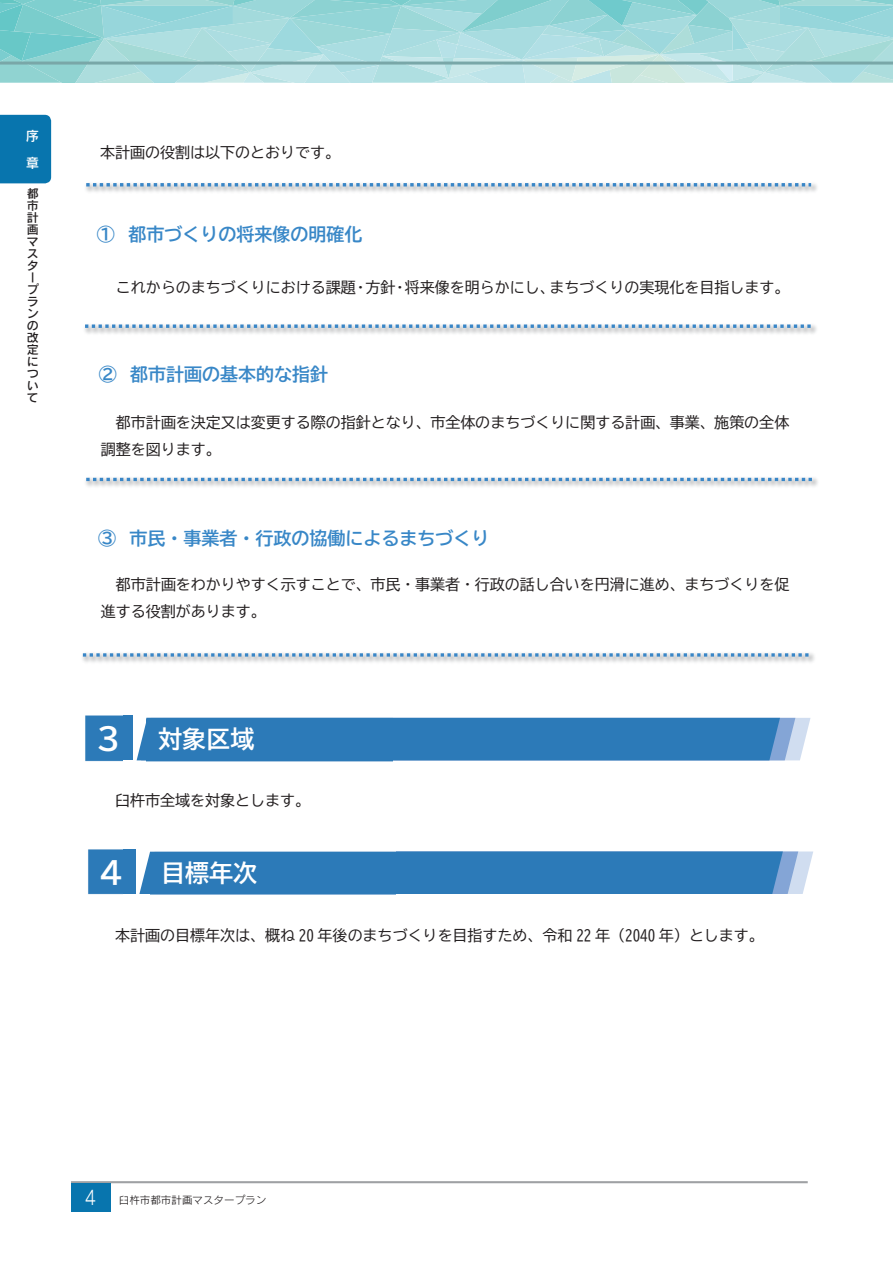
<style>
.page{position:relative;width:893px;height:1263px;background:#fff}
.page>*{position:absolute;margin:0;border:0;box-sizing:border-box;transform-origin:0 0}
.t1{font:24px "BIZ UD Gothic Bold";color:#fff}
.t2{font:18px "BIZ UD Gothic Bold";color:#3887c7}
.t3{font:15px/27px "BIZ UD Gothic";color:#231f20}
.t4{font:13.5px/27px "Rodin Pro N DB";color:#fff}
.t5{font:12px/12px "Rodin Pro N DB";color:#231f20}
.t6{font:10.5px "BIZ UD Gothic";color:#231f20}
.t7{font:10.5px "Rodin Pro N M";color:#231f20}
.s1{font-size:30px}
.s2{font-size:18px;color:#fff}
.s3{font-family:"Rodin Pro N M";font-size:19.5px;color:#fff}
</style>
<div class="page">
<svg style="left:0;top:0;width:893px;height:83px;background:#a3dadc"></svg>
<hr style="left:0;top:62px;width:893px;height:3px;background:#79a7a8">
<div style="left:0;top:115px;width:51px;height:68px;background:#0875ae"></div>
<hr style="left:71px;top:1181px;width:737px;height:2px;background:#9fa1a4">
<div style="left:71px;top:1183px;width:39px;height:29px;background:#0875ae"></div>
<img style="left:86px;top:183px;width:731px;height:9px">
<svg style="left:86px;top:183px;width:725px;height:3px;background:#92b8d9"></svg>
<svg style="left:85px;top:324px;width:726px;height:4px;background:#9fc0dc"></svg>
<img style="left:85px;top:477px;width:733px;height:10px">
<svg style="left:86px;top:478px;width:726px;height:3px;background:#8cb4d5"></svg>
<svg style="left:83px;top:653px;width:725px;height:4px;background:#9dbdd8"></svg>
<div style="left:86px;top:716px;width:47px;height:44px;background:#2c7ab8"></div>
<svg style="left:137px;top:718px;width:673px;height:42px;background:#3982bc"></svg>
<img style="left:85px;top:715px;width:37px;height:46px">
<div style="left:147px;top:717px;width:246px;height:45px;background:#2c7ab8"></div>
<div style="left:88px;top:849px;width:48px;height:44px;background:#2c7ab8"></div>
<svg style="left:139px;top:851px;width:674px;height:43px;background:#3b83bd"></svg>
<img style="left:88px;top:849px;width:35px;height:46px">
<div style="left:150px;top:851px;width:246px;height:44px;background:#2c7ab8"></div>
<p class="t4" style="left:26px;top:122px;width:14px">序章</p>
<p class="t5" style="left:27px;top:187px;width:14px">都市計画マスタープランの改定について</p>
<p class="t3" style="left:100px;top:139px;width:242px">本計画の役割は以下のとおりです。</p>
<p class="t2" style="left:97px;top:226px;width:267px">① 都市づくりの将来像の明確化</p>
<p class="t3" style="left:116px;top:274px;width:675px">これからのまちづくりにおける課題・方針・将来像を明らかにし、まちづくりの実現化を目指します。</p>
<p class="t2" style="left:99px;top:365px;width:231px">② 都市計画の基本的な指針</p>
<p class="t3" style="left:101px;top:409px;width:690px;text-indent:15px">都市計画を決定又は変更する際の指針となり、市全体のまちづくりに関する計画、事業、施策の全体調整を図ります。</p>
<p class="t2" style="left:98px;top:529px;width:393px">③ 市民・事業者・行政の協働によるまちづくり</p>
<p class="t3" style="left:101px;top:571px;width:690px;text-indent:15px">都市計画をわかりやすく示すことで、市民・事業者・行政の話し合いを円滑に進め、まちづくりを促進する役割があります。</p>
<h1 class="t1" style="left:94px;top:727px;width:162px"><span class="s1">３</span> 対象区域</h1>
<p class="t3" style="left:115px;top:787px;width:196px">臼杵市全域を対象とします。</p>
<h1 class="t1" style="left:97px;top:860px;width:162px"><span class="s1">４</span> 目標年次</h1>
<p class="t3" style="left:115px;top:922px;width:650px">本計画の目標年次は、概ね 20 年後のまちづくりを目指すため、令和 22 年（2040 年）とします。</p>
<p class="t6" style="left:85px;top:1193px;width:178px"><span class="s2">4</span> <span class="s3">4</span> 臼杵市都市計画マスタープラン</p>
<p class="t7" style="left:119px;top:1193px;width:149px">臼杵市都市計画マスタープラン</p>
</div>
